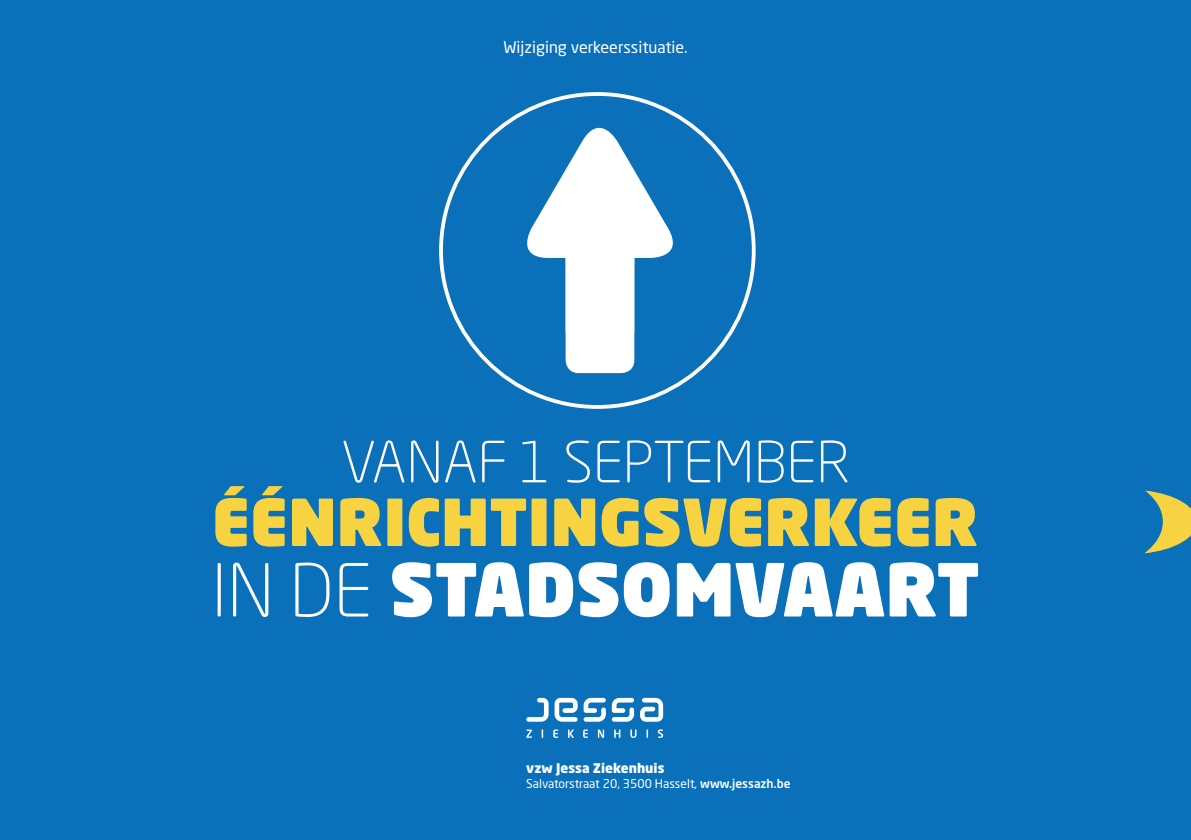
<style>
.page{position:relative;width:1191px;height:840px;background:#fff}
.page>*{position:absolute;margin:0;border:0;box-sizing:border-box;transform-origin:0 0}
.t1{font:900 72px "Neo Sans Pro";color:#fff}
.t2{font:900 63.8px "Neo Sans Pro";color:#f8d341}
.t3{font:300 56px "Neo Sans Pro";color:#fff}
.t4{font:16px "Neo Sans Pro";color:#fff}
.t5{font:900 13px "Neo Sans Pro";color:#fff}
.t6{font:12px "Neo Sans Pro";color:#fff}
.s1{font-weight:300}
.s2{font-weight:500}
</style>
<div class="page">
<div style="left:0;top:0;width:1191px;height:839px;background:#0970b9"></div>
<svg style="left:583px;top:697px;width:23px;height:24px"></svg>
<svg style="left:612px;top:697px;width:22px;height:24px"></svg>
<svg style="left:526px;top:697px;width:22px;height:24px"></svg>
<svg style="left:554px;top:697px;width:23px;height:24px"></svg>
<svg style="left:640px;top:697px;width:23px;height:24px"></svg>
<svg style="left:526px;top:729px;width:6px;height:8px"></svg>
<svg style="left:541px;top:729px;width:2px;height:8px"></svg>
<svg style="left:646px;top:729px;width:2px;height:8px"></svg>
<svg style="left:553px;top:729px;width:5px;height:8px"></svg>
<svg style="left:583px;top:729px;width:5px;height:8px"></svg>
<svg style="left:568px;top:729px;width:6px;height:8px"></svg>
<svg style="left:598px;top:729px;width:6px;height:8px"></svg>
<svg style="left:614px;top:729px;width:6px;height:8px"></svg>
<svg style="left:630px;top:729px;width:6px;height:8px"></svg>
<svg style="left:658px;top:729px;width:5px;height:8px"></svg>
<svg style="left:1145px;top:490px;width:46px;height:63px"></svg>
<svg style="left:514px;top:111px;width:171px;height:147px"></svg>
<div style="left:565px;top:242px;width:69px;height:131px;background:#fff;border-radius:13px"></div>
<div style="left:565px;top:213px;width:69px;height:130px;background:#fff;border-radius:13px"></div>
<h3 class="t4" style="left:503px;top:37px;width:186px">Wijziging verkeerssituatie.</h3>
<h3 class="t3" style="left:341px;top:428px;width:510px">VANAF 1 SEPTEMBER</h3>
<h2 class="t2" style="left:212px;top:479px;width:768px">ÉÉNRICHTINGSVERKEER</h2>
<h1 class="t1" style="left:211px;top:541px;width:770px"><span class="s1">IN DE</span> STADSOMVAART</h1>
<p class="t5" style="left:526px;top:759px;width:140px">vzw Jessa Ziekenhuis</p>
<p class="t6" style="left:526px;top:775px;width:266px">Salvatorstraat 20, 3500 Hasselt, <span class="s2">www.jessazh.be</span></p>
</div>
